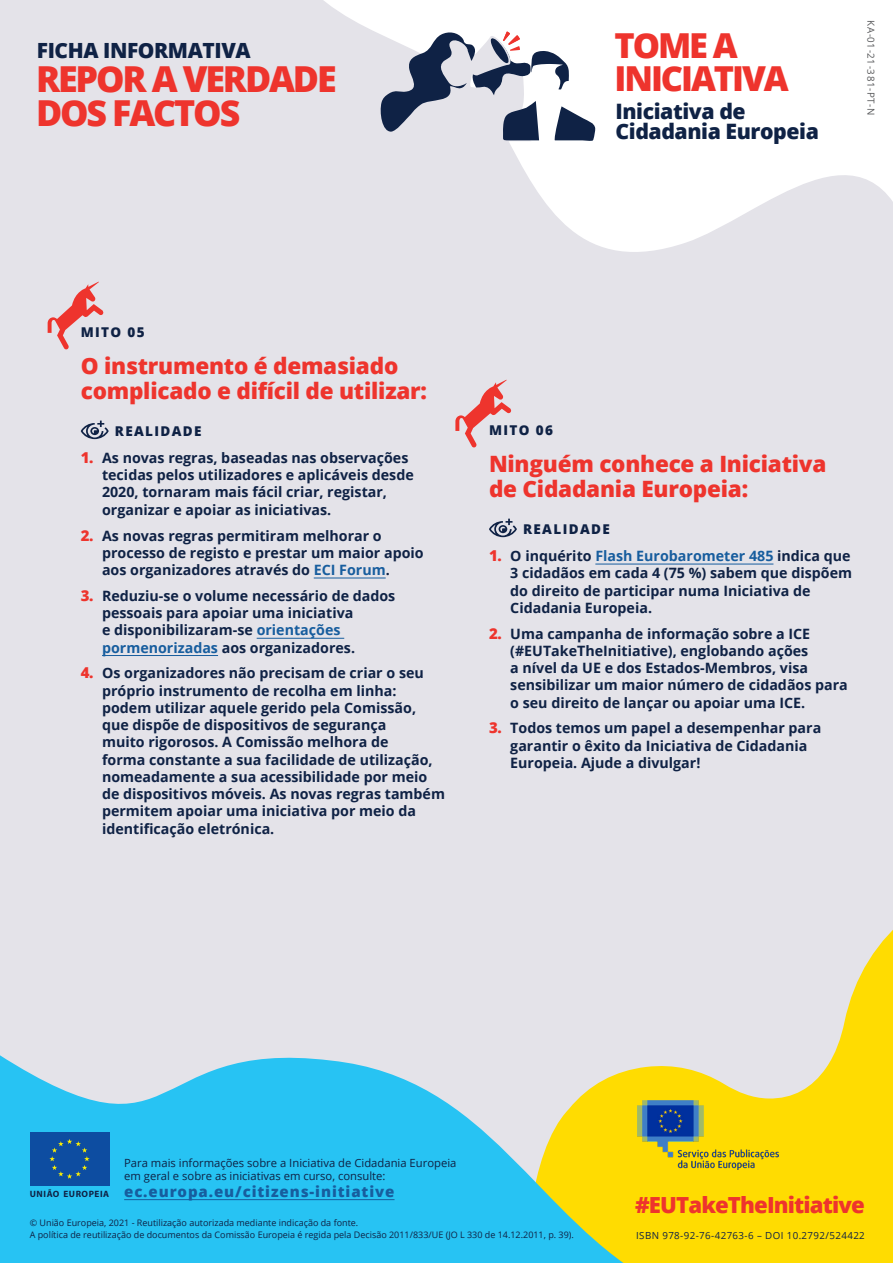
<style>
.page{position:relative;width:893px;height:1263px;background:#e4e3e9}
.page>*{position:absolute;margin:0;border:0;box-sizing:border-box;transform-origin:0 0}
.t1{font:800 35.85px/34px "Open Sans";letter-spacing:-.06em;color:#ee342d}
.t2{font:800 34.35px/32.7px "Open Sans";letter-spacing:-.06em;color:#ee342d}
.t3{font:800 22.5px/25.5px "Open Sans";letter-spacing:-.01em;color:#ee342d}
.t4{font:800 22.2px "Open Sans";letter-spacing:-.04em;color:#ee342d}
.t5{font:800 21.3px/20.1px "Open Sans";letter-spacing:-.02em;color:#0f2245}
.t6{font:800 21px "Open Sans";letter-spacing:-.02em;color:#0f2245}
.t7{font:800 15px "Open Sans";letter-spacing:.06em;color:#175d9e}
.t8{font:700 14.25px/17.2px "Open Sans";color:#0f2245}
.t9{font:800 13.5px "Open Sans";letter-spacing:.1em;color:#0f2245}
.t10{font:11.25px/13.5px "Open Sans";color:#0f2245}
.t11{font:9.75px "Open Sans";letter-spacing:.04em;color:#0f2245}
.t12{font:9.75px "Open Sans";letter-spacing:.06em;color:#57585a}
.t13{font:700 9.15px "Myriad Pro";letter-spacing:.06em;color:#0f2245}
.t14{font:9px "Open Sans";color:#0f2245}
.s1{font-weight:800;font-size:15px;color:#ee342d}
.s2{color:#175d9e}
</style>
<div class="page">
<svg style="left:657px;top:930px;width:236px;height:333px;fill:#ffdc01"></svg>
<svg style="left:0;top:1055px;width:657px;height:208px;fill:#27c3f3"></svg>
<svg style="left:324px;top:0;width:569px;height:252px;fill:#fff"></svg>
<svg style="left:379px;top:31px;width:216px;height:124px"></svg>
<img style="left:637px;top:1100px;width:141px;height:70px">
<div style="left:30px;top:1132px;width:79px;height:53px;background:#0d4da1"></div>
<svg style="left:49px;top:1139px;width:41px;height:40px"></svg>
<hr style="left:124px;top:1199px;width:271px;height:1px;background:#175d9e">
<hr style="left:314px;top:578px;width:72px;height:1px;background:#175d9e">
<hr style="left:257px;top:638px;width:87px;height:1px;background:#175d9e">
<hr style="left:102px;top:655px;width:116px;height:1px;background:#175d9e">
<svg style="left:81px;top:421px;width:28px;height:18px"></svg>
<svg style="left:48px;top:282px;width:56px;height:68px"></svg>
<svg style="left:455px;top:380px;width:56px;height:68px"></svg>
<hr style="left:595px;top:564px;width:178px;height:1px;background:#175d9e">
<svg style="left:489px;top:519px;width:28px;height:18px"></svg>
<p class="t6" style="left:37px;top:35px;width:215px">FICHA INFORMATIVA</p>
<p class="t1" style="left:36px;top:60px;width:302px">REPOR A VERDADE<br>DOS FACTOS</p>
<p class="t2" style="left:614px;top:28px;width:176px">TOME A<br>INICIATIVA</p>
<p class="t5" style="left:615px;top:100px;width:205px">Iniciativa de<br>Cidadania Europeia</p>
<p class="t12" style="left:878px;top:20px;width:96px;rotate:90deg">KA-01-21-381-PT-N</p>
<p class="t9" style="left:81px;top:322px;width:65px">MITO 05</p>
<p class="t3" style="left:81px;top:352px;width:348px">O instrumento é demasiado complicado e difícil de utilizar:</p>
<p class="t9" style="left:115px;top:421px;width:88px">REALIDADE</p>
<p class="t8" style="left:102px;top:449px;width:313px;text-indent:-21px"><span class="s1">1.</span> As novas regras, baseadas nas observações tecidas pelos utilizadores e aplicáveis desde 2020, tornaram mais fácil criar, registar, organizar e apoiar as iniciativas.</p>
<p class="t8" style="left:102px;top:526px;width:323px;text-indent:-21px"><span class="s1">2.</span> As novas regras permitiram melhorar o processo de registo e prestar um maior apoio aos organizadores através do <span class="s2">ECI Forum</span>.</p>
<p class="t8" style="left:102px;top:587px;width:295px;text-indent:-21px"><span class="s1">3.</span> Reduziu-se o volume necessário de dados pessoais para apoiar uma iniciativa<br>e disponibilizaram-se <span class="s2">orientações pormenorizadas</span> aos organizadores.</p>
<p class="t8" style="left:102px;top:664px;width:344px;text-indent:-21px"><span class="s1">4.</span> Os organizadores não precisam de criar o seu próprio instrumento de recolha em linha: podem utilizar aquele gerido pela Comissão, que dispõe de dispositivos de segurança<br>muito rigorosos. A Comissão melhora de<br>forma constante a sua facilidade de utilização, nomeadamente a sua acessibilidade por meio de dispositivos móveis. As novas regras também permitem apoiar uma iniciativa por meio da identificação eletrónica.</p>
<p class="t9" style="left:489px;top:420px;width:65px">MITO 06</p>
<p class="t3" style="left:489px;top:450px;width:339px">Ninguém conhece a Iniciativa de Cidadania Europeia:</p>
<p class="t9" style="left:523px;top:519px;width:88px">REALIDADE</p>
<p class="t8" style="left:510px;top:547px;width:343px;text-indent:-21px"><span class="s1">1.</span> O inquérito <span class="s2">Flash Eurobarometer 485</span> indica que 3 cidadãos em cada 4 (75 %) sabem que dispõem do direito de participar numa Iniciativa de Cidadania Europeia.</p>
<p class="t8" style="left:510px;top:624px;width:339px;text-indent:-21px"><span class="s1">2.</span> Uma campanha de informação sobre a ICE (#EUTakeTheInitiative), englobando ações<br>a nível da UE e dos Estados-Membros, visa sensibilizar um maior número de cidadãos para o seu direito de lançar ou apoiar uma ICE.</p>
<p class="t8" style="left:510px;top:719px;width:312px;text-indent:-21px"><span class="s1">3.</span> Todos temos um papel a desempenhar para garantir o êxito da Iniciativa de Cidadania<br>Europeia. Ajude a divulgar!</p>
<p class="t10" style="left:124px;top:1155px;width:334px">Para mais informações sobre a Iniciativa de Cidadania Europeia em geral e sobre as iniciativas em curso, consulte:</p>
<p class="t7" style="left:124px;top:1180px;width:272px">ec.europa.eu/citizens-initiative</p>
<p class="t14" style="left:30px;top:1217px;width:330px">© União Europeia, 2021 - Reutilização autorizada mediante indicação da fonte.</p>
<p class="t14" style="left:30px;top:1229px;width:546px">A política de reutilização de documentos da Comissão Europeia é regida pela Decisão 2011/833/UE (JO L 330 de 14.12.2011, p. 39).</p>
<p class="t13" style="left:30px;top:1189px;width:81px">UNIÃO EUROPEIA</p>
<p class="t4" style="left:635px;top:1188px;width:231px">#EUTakeTheInitiative</p>
<p class="t11" style="left:636px;top:1228px;width:230px">ISBN 978-92-76-42763-6 – DOI 10.2792/524422</p>
</div>
